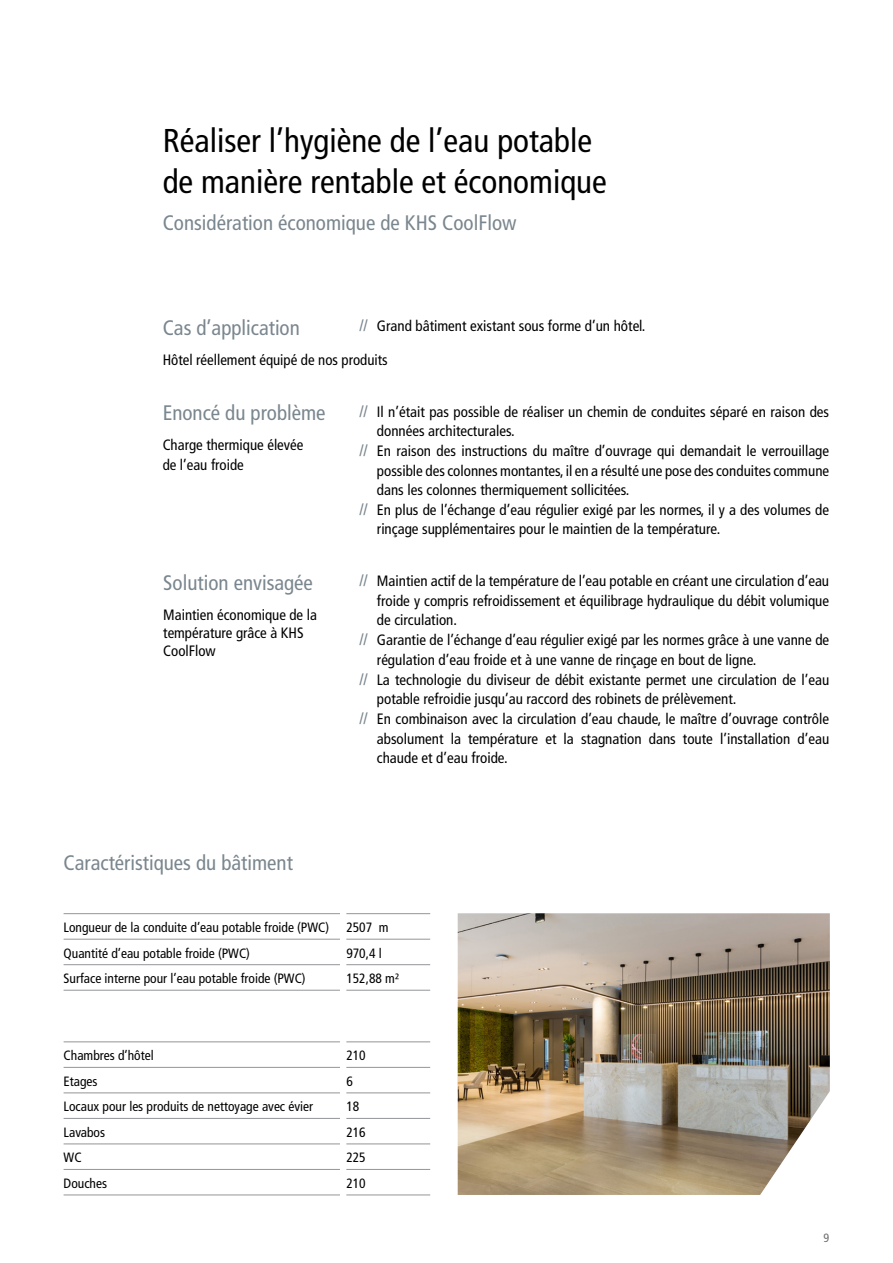
<style>
.page{position:relative;width:893px;height:1263px;background:#fff}
.page>*{position:absolute;margin:0;border:0;box-sizing:border-box;transform-origin:0 0}
.t1{font:condensed 33px/40.5px "Frutiger LT Com";color:#000}
.t2{font:condensed 21px "Frutiger LT Com";color:#7a868e}
.t3{font:condensed 15px/19.5px "Frutiger LT Com";color:#000}
.t4{font:condensed 13.5px "Frutiger LT Com";color:#000}
.t5{font:condensed 12px "Frutiger LT Com";color:#6d6e71}
.s1{font-size:16.5px;color:#7a868e}
</style>
<div class="page">
<hr style="left:64px;top:1041px;width:276px;height:1px;background:#939598">
<hr style="left:346px;top:1041px;width:84px;height:1px;background:#939598">
<hr style="left:64px;top:1067px;width:276px;height:1px;background:#939598">
<hr style="left:346px;top:1067px;width:84px;height:1px;background:#939598">
<hr style="left:64px;top:1092px;width:276px;height:1px;background:#939598">
<hr style="left:346px;top:1092px;width:84px;height:1px;background:#939598">
<hr style="left:64px;top:1118px;width:276px;height:1px;background:#939598">
<hr style="left:346px;top:1118px;width:84px;height:1px;background:#939598">
<hr style="left:64px;top:1143px;width:276px;height:1px;background:#939598">
<hr style="left:346px;top:1143px;width:84px;height:1px;background:#939598">
<hr style="left:64px;top:1169px;width:276px;height:1px;background:#939598">
<hr style="left:346px;top:1169px;width:84px;height:1px;background:#939598">
<hr style="left:64px;top:1194px;width:276px;height:1px;background:#939598">
<hr style="left:346px;top:1194px;width:84px;height:1px;background:#939598">
<hr style="left:64px;top:990px;width:276px;height:1px;background:#939598">
<hr style="left:346px;top:990px;width:84px;height:1px;background:#939598">
<hr style="left:64px;top:913px;width:276px;height:1px;background:#939598">
<hr style="left:346px;top:913px;width:84px;height:1px;background:#939598">
<hr style="left:64px;top:939px;width:276px;height:1px;background:#939598">
<hr style="left:346px;top:939px;width:84px;height:1px;background:#939598">
<hr style="left:64px;top:964px;width:276px;height:1px;background:#939598">
<hr style="left:346px;top:964px;width:84px;height:1px;background:#939598">
<img style="left:458px;top:913px;width:372px;height:282px">
<p class="t1" style="left:163px;top:120px;width:446px">Réaliser l’hygiène de l’eau potable de manière rentable et économique</p>
<p class="t2" style="left:163px;top:210px;width:355px">Considération économique de KHS CoolFlow</p>
<p class="t2" style="left:163px;top:314px;width:139px">Cas d’application</p>
<p class="t3" style="left:163px;top:350px;width:227px">Hôtel réellement équipé de nos produits</p>
<p class="t3" style="left:359px;top:316px;width:288px"><span class="s1">//</span> Grand bâtiment existant sous forme d’un hôtel.</p>
<p class="t2" style="left:163px;top:400px;width:164px">Enoncé du problème</p>
<p class="t3" style="left:163px;top:435px;width:142px">Charge thermique élevée</p>
<p class="t3" style="left:163px;top:455px;width:83px">de l’eau froide</p>
<p class="t2" style="left:163px;top:570px;width:151px">Solution envisagée</p>
<p class="t3" style="left:163px;top:605px;width:155px;line-height:18px">Maintien économique de la température grâce à KHS<br>CoolFlow</p>
<p class="t3" style="left:377px;top:402px;width:454px;text-indent:-18px"><span class="s1">//</span> Il n’était pas possible de réaliser un chemin de conduites séparé en raison des données architecturales.</p>
<p class="t3" style="left:377px;top:441px;width:454px;text-align:justify;text-indent:-18px"><span class="s1">//</span> En raison des instructions du maître d’ouvrage qui demandait le verrouillage possible des colonnes montantes, il en a résulté une pose des conduites commune dans les colonnes thermiquement sollicitées.</p>
<p class="t3" style="left:377px;top:500px;width:454px;text-indent:-18px"><span class="s1">//</span> En plus de l’échange d’eau régulier exigé par les normes, il y a des volumes de rinçage supplémentaires pour le maintien de la température.</p>
<p class="t3" style="left:377px;top:571px;width:454px;text-align:justify;text-indent:-18px"><span class="s1">//</span> Maintien actif de la température de l’eau potable en créant une circulation d’eau froide y compris refroidissement et équilibrage hydraulique du débit volumique de circulation.</p>
<p class="t3" style="left:377px;top:630px;width:454px;text-indent:-18px"><span class="s1">//</span> Garantie de l’échange d’eau régulier exigé par les normes grâce à une vanne de régulation d’eau froide et à une vanne de rinçage en bout de ligne.</p>
<p class="t3" style="left:377px;top:670px;width:454px;text-indent:-18px"><span class="s1">//</span> La technologie du diviseur de débit existante permet une circulation de l’eau potable refroidie jusqu’au raccord des robinets de prélèvement.</p>
<p class="t3" style="left:377px;top:709px;width:454px;text-align:justify;text-indent:-18px"><span class="s1">//</span> En combinaison avec la circulation d’eau chaude, le maître d’ouvrage contrôle absolument la température et la stagnation dans toute l’installation d’eau chaude et d’eau froide.</p>
<p class="t2" style="left:64px;top:849px;width:231px">Caractéristiques du bâtiment</p>
<p class="t4" style="left:64px;top:919px;width:267px">Longueur de la conduite d’eau potable froide (PWC)</p>
<p class="t4" style="left:346px;top:919px;width:44px">2507 m</p>
<p class="t4" style="left:64px;top:945px;width:188px">Quantité d’eau potable froide (PWC)</p>
<p class="t4" style="left:346px;top:945px;width:37px">970,4 l</p>
<p class="t4" style="left:64px;top:970px;width:244px">Surface interne pour l’eau potable froide (PWC)</p>
<p class="t4" style="left:346px;top:970px;width:54px">152,88 m²</p>
<p class="t4" style="left:64px;top:1047px;width:92px">Chambres d’hôtel</p>
<p class="t4" style="left:346px;top:1047px;width:21px">210</p>
<p class="t4" style="left:64px;top:1073px;width:35px">Etages</p>
<p class="t4" style="left:346px;top:1073px;width:8px">6</p>
<p class="t4" style="left:64px;top:1098px;width:251px">Locaux pour les produits de nettoyage avec évier</p>
<p class="t4" style="left:346px;top:1098px;width:14px">18</p>
<p class="t4" style="left:64px;top:1124px;width:43px">Lavabos</p>
<p class="t4" style="left:346px;top:1124px;width:21px">216</p>
<p class="t4" style="left:64px;top:1149px;width:19px">WC</p>
<p class="t4" style="left:346px;top:1149px;width:21px">225</p>
<p class="t4" style="left:64px;top:1175px;width:45px">Douches</p>
<p class="t4" style="left:346px;top:1175px;width:21px">210</p>
<p class="t5" style="left:823px;top:1230px;width:7px">9</p>
</div>
